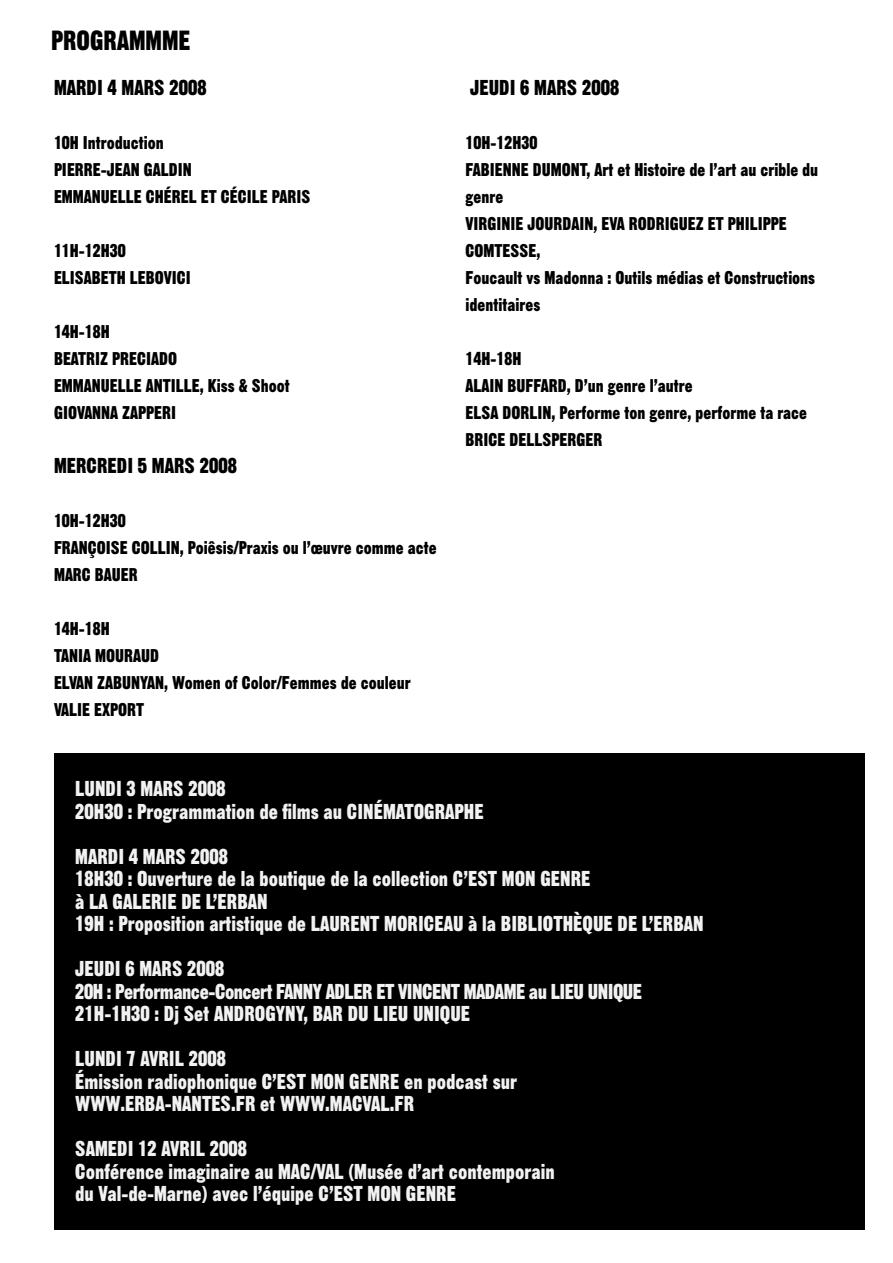
<style>
.page{position:relative;width:893px;height:1263px;background:#fff}
.page>*{position:absolute;margin:0;border:0;box-sizing:border-box;transform-origin:0 0}
.t1{font:27px "Gothic Thirteen Std";color:#000}
.t2{font:21px/22.5px "Gothic Thirteen Std";color:#f2f2f3}
.t3{font:21px/22.5px "Gothic Thirteen Std";letter-spacing:-.025em;color:#f2f2f3}
.t4{font:21px "Gothic Thirteen Std";color:#000}
.t5{font:18px/27px "Gothic Thirteen Std";color:#000}
</style>
<div class="page">
<div style="left:54px;top:753px;width:810px;height:477px;background:#000"></div>
<h1 class="t1" style="left:51px;top:23px;width:15px">PROGRAMMME</h1>
<p class="t4" style="left:54px;top:74px;width:154px">MARDI 4 MARS 2008</p>
<p class="t5" style="left:54px;top:129px;width:258px">10H INTRODUCTION<br>PIERRE-JEAN GALDIN<br>EMMANUELLE CHÉREL ET CÉCILE PARIS</p>
<p class="t5" style="left:54px;top:237px;width:138px">11H-12H30<br>ELISABETH LEBOVICI</p>
<p class="t5" style="left:54px;top:318px;width:237px">14H-18H<br>BEATRIZ PRECIADO<br>EMMANUELLE ANTILLE, KISS &amp; SHOOT<br>GIOVANNA ZAPPERI</p>
<p class="t4" style="left:54px;top:452px;width:185px">MERCREDI 5 MARS 2008</p>
<p class="t5" style="left:54px;top:507px;width:384px">10H-12H30<br>FRANÇOISE COLLIN, POIÊSIS/PRAXIS OU L’ŒUVRE COMME ACTE<br>MARC BAUER</p>
<p class="t5" style="left:54px;top:615px;width:358px">14H-18H<br>TANIA MOURAUD<br>ELVAN ZABUNYAN, WOMEN OF COLOR/FEMMES DE COULEUR<br>VALIE EXPORT</p>
<p class="t4" style="left:470px;top:74px;width:151px">J EUDI 6 MARS 2008</p>
<p class="t5" style="left:465px;top:129px;width:354px">10H-12H30<br>FABIENNE DUMONT, ART ET HISTOIRE DE L’ART AU CRIBLE DU<br>GENRE<br>VIRGINIE JOURDAIN, EVA RODRIGUEZ ET PHILIPPE<br>COMTESSE,<br>FOUCAULT VS MADONNA : OUTILS MÉDIAS ET CONSTRUCTIONS<br>IDENTITAIRES</p>
<p class="t5" style="left:465px;top:345px;width:343px">14H-18H<br>ALAIN BUFFARD, D’UN GENRE L’AUTRE<br>ELSA DORLIN, PERFORME TON GENRE, PERFORME TA RACE<br>BRICE DELLSPERGER</p>
<p class="t2" style="left:75px;top:777px;width:410px">LUNDI 3 MARS 2008<br>20H30 : PROGRAMMATION DE FILMS AU CINÉMATOGRAPHE</p>
<p class="t2" style="left:75px;top:845px;width:630px">MARDI 4 MARS 2008<br>18H30 : OUVERTURE DE LA BOUTIQUE DE LA COLLECTION C’EST MON GENRE<br>À LA GALERIE DE L’ERBAN<br>19H : PROPOSITION ARTISTIQUE DE LAURENT MORICEAU À LA BIBLIOTHÈQUE DE L’ERBAN</p>
<p class="t3" style="left:75px;top:957px;width:568px">J EUDI 6 MARS 2008<br>20H : PERFORMANCE-CONCERT FANNY ADLER ET VINCENT MADAME AU LIEU UNIQUE<br>21H-1H30 : DJ SET ANDROGYNY</p>
<p class="t2" style="left:303px;top:1002px;width:168px">, BAR DU LIEU UNIQUE</p>
<p class="t2" style="left:75px;top:1047px;width:443px">LUN DI 7 AVRIL 2008<br>ÉMISSION RADIOPHONIQUE C’EST MON GENRE EN PODCAST SUR<br>WWW.ERBA-NANTES.FR ET WWW.MACVAL.FR</p>
<p class="t2" style="left:75px;top:1137px;width:481px">SAMEDI 12 AVRIL 2008<br>CONFÉRENCE IMAGINAIRE AU MAC/VAL (MUSÉE D’ART CONTEMPORAIN<br>DU VAL-DE-MARNE) AVEC L’ÉQUIPE C’EST MON GENRE</p>
</div>
